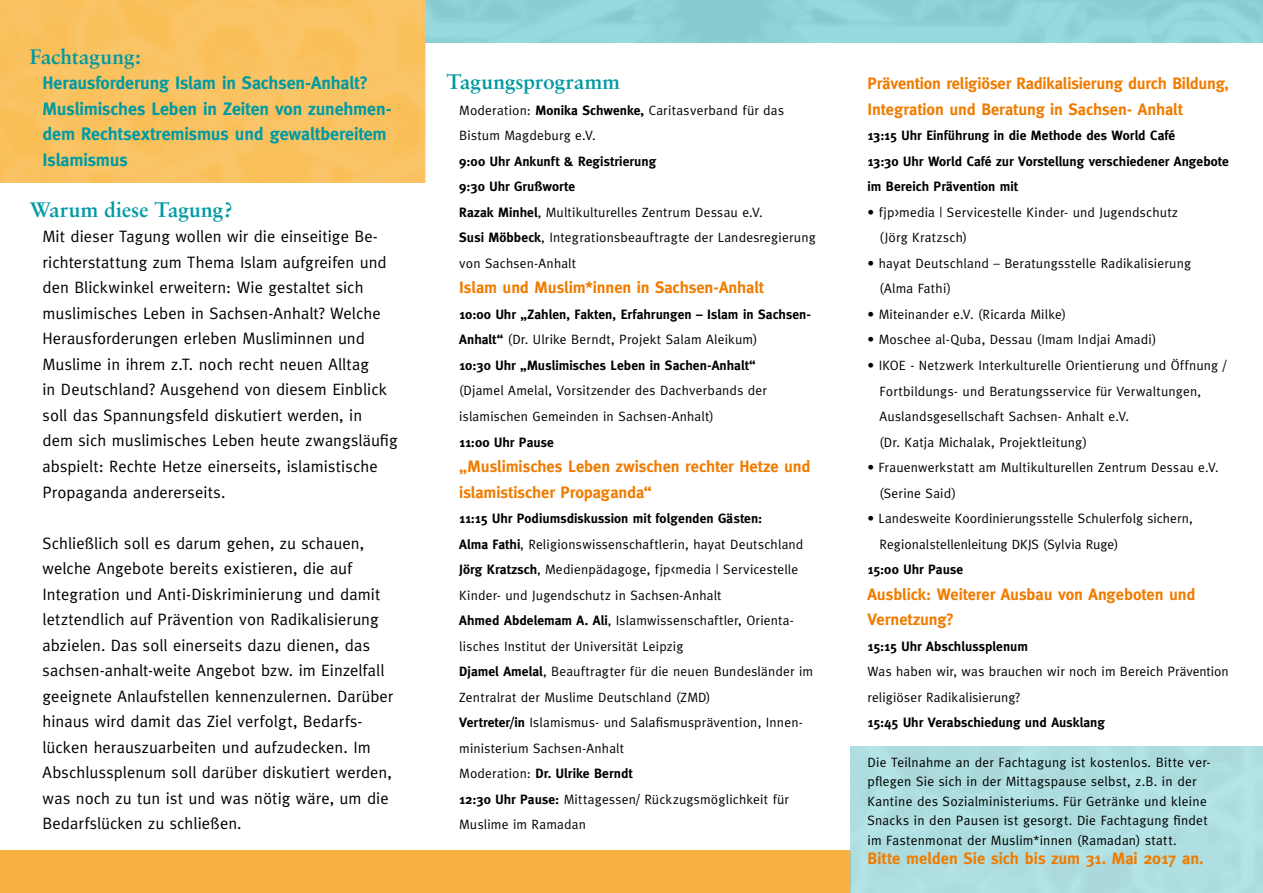
<style>
.page{position:relative;width:1263px;height:893px;background:#fff}
.page>*{position:absolute;margin:0;border:0;box-sizing:border-box;transform-origin:0 0}
.t1{font:21px "Sabon Bold Os F";letter-spacing:.005em;color:#009aa3}
.t2{font:700 18px/25.5px "Meta";letter-spacing:-.01em;color:#009aa3}
.t3{font:16.5px/25.5px "Meta";letter-spacing:.005em;color:#000}
.t4{font:700 16.5px/25.5px "Meta";letter-spacing:-.005em;color:#ef7c00}
.t5{font:13.5px/25.5px "Meta";letter-spacing:.015em;color:#000}
.t6{font:700 13.5px/25.5px "Meta";letter-spacing:.005em;color:#000}
.s1{font-weight:700}
.s2{font-weight:400}
</style>
<div class="page">
<div style="left:0;top:850px;width:850px;height:43px;background:#f9b041"></div>
<img style="left:0;top:0;width:425px;height:183px">
<h1 class="t1" style="left:30px;top:43px;width:113px">Fachtagung:</h1>
<h2 class="t2" style="left:43px;top:70px;width:349px">Herausforderung Islam in Sachsen-Anhalt?<br>Muslimisches Leben in Zeiten von zunehmen&shy;dem Rechtsextremismus und gewaltbereitem Islamismus</h2>
<h1 class="t1" style="left:446px;top:69px;width:175px">Tagungsprogramm</h1>
<p class="t5" style="left:459px;top:97px;width:326px">Moderation: <span class="s1">Monika Schwenke,</span> Caritasverband für das<br>Bistum Magdeburg e.V.</p>
<p class="t5" style="left:459px;top:148px;width:358px"><span class="s1">9:00 Uhr Ankunft &amp; Registrierung<br>9:30 Uhr Grußworte<br>Razak Minhel</span>, Multikulturelles Zentrum Dessau e.V.<br><span class="s1">Susi Möbbeck</span>, Integrationsbeauftragte der Landesregierung von Sachsen-Anhalt</p>
<p class="t4" style="left:459px;top:275px;width:306px">Islam und Muslim*innen in Sachsen-Anhalt</p>
<p class="t6" style="left:459px;top:301px;width:353px">10:00 Uhr „Zahlen, Fakten, Erfahrungen – Islam in Sachsen-<br>Anhalt“ <span class="s2">(Dr. Ulrike Berndt, Projekt Salam Aleikum)<br></span>10:30 Uhr „Muslimisches Leben in Sachen-Anhalt“</p>
<p class="t5" style="left:459px;top:378px;width:309px">(Djamel Amelal, Vorsitzender des Dachverbands der islamischen Gemeinden in Sachsen-Anhalt)</p>
<p class="t6" style="left:459px;top:429px;width:96px">11:00 Uhr Pause</p>
<p class="t4" style="left:459px;top:453px;width:353px">„Muslimisches Leben zwischen rechter Hetze und islamistischer Propaganda“</p>
<p class="t5" style="left:459px;top:505px;width:355px"><span class="s1">11:15 Uhr Podiumsdiskussion mit folgenden Gästen:<br>Alma Fathi</span>, Religionswissenschaftlerin, hayat Deutschland <span class="s1">Jörg Kratzsch</span>, Medienpädagoge, fjp&lt;media | Servicestelle Kinder- und Jugendschutz in Sachsen-Anhalt<br><span class="s1">Ahmed Abdelemam A. Ali</span>, Islamwissenschaftler, Orienta&shy;lisches Institut der Universität Leipzig<br><span class="s1">Djamel Amelal</span>, Beauftragter für die neuen Bundesländer im Zentralrat der Muslime Deutschland (ZMD)<br><span class="s1">Vertreter/in</span> Islamismus- und Salafismusprävention, Innen&shy;ministerium Sachsen-Anhalt<br>Moderation: <span class="s1">Dr. Ulrike Berndt<br>12:30 Uhr Pause:</span> Mittagessen/ Rückzugsmöglichkeit für Muslime im Ramadan</p>
<h1 class="t1" style="left:30px;top:197px;width:205px">Warum diese Tagung?</h1>
<p class="t3" style="left:43px;top:224px;width:357px">Mit dieser Tagung wollen wir die einseitige Be&shy;richterstattung zum Thema Islam aufgreifen und den Blickwinkel erweitern: Wie gestaltet sich muslimisches Leben in Sachsen-Anhalt? Welche Herausforderungen erleben Musliminnen und Muslime in ihrem z.T. noch recht neuen Alltag<br>in Deutschland? Ausgehend von diesem Einblick soll das Spannungsfeld diskutiert werden, in<br>dem sich muslimisches Leben heute zwangsläufig abspielt: Rechte Hetze einerseits, islamistische Propaganda andererseits.</p>
<p class="t3" style="left:43px;top:530px;width:352px">Schließlich soll es darum gehen, zu schauen, welche Angebote bereits existieren, die auf Integration und Anti-Diskriminierung und damit letztendlich auf Prävention von Radikalisierung abzielen. Das soll einerseits dazu dienen, das sachsen-anhalt-weite Angebot bzw. im Einzelfall geeignete Anlaufstellen kennenzulernen. Darüber hinaus wird damit das Ziel verfolgt, Bedarfs&shy;lücken herauszuarbeiten und aufzudecken. Im Abschlussplenum soll darüber diskutiert werden, was noch zu tun ist und was nötig wäre, um die Bedarfslücken zu schließen.</p>
<p class="t4" style="left:867px;top:71px;width:363px">Prävention religiöser Radikalisierung durch Bildung,<br>Integration und Beratung in Sachsen- Anhalt</p>
<p class="t6" style="left:867px;top:123px;width:363px">13:15 Uhr Einführung in die Methode des World Café<br>13:30 Uhr World Café zur Vorstellung verschiedener Angebote im Bereich Prävention mit</p>
<p class="t5" style="left:879px;top:199px;width:300px;text-indent:-12px">• fjp&gt;media | Servicestelle Kinder- und Jugendschutz (Jörg Kratzsch)</p>
<p class="t5" style="left:879px;top:250px;width:313px;text-indent:-12px">• hayat Deutschland – Beratungsstelle Radikalisierung (Alma Fathi)</p>
<p class="t5" style="left:867px;top:301px;width:200px">• Miteinander e.V. (Ricarda Milke)</p>
<p class="t5" style="left:867px;top:327px;width:290px">• Moschee al-Quba, Dessau (Imam Indjai Amadi)</p>
<p class="t5" style="left:879px;top:352px;width:348px;text-indent:-12px">• IKOE - Netzwerk Interkulturelle Orientierung und Öffnung / Fortbildungs- und Beratungsservice für Verwaltungen, Auslandsgesellschaft Sachsen- Anhalt e.V.<br>(Dr. Katja Michalak, Projektleitung)</p>
<p class="t5" style="left:879px;top:454px;width:341px;text-indent:-12px">• Frauenwerkstatt am Multikulturellen Zentrum Dessau e.V. (Serine Said)</p>
<p class="t5" style="left:879px;top:505px;width:315px;text-indent:-12px">• Landesweite Koordinierungsstelle Schulerfolg sichern,<br>Regionalstellenleitung DKJS (Sylvia Ruge)</p>
<p class="t6" style="left:867px;top:557px;width:97px">15:00 Uhr Pause</p>
<p class="t4" style="left:867px;top:581px;width:330px">Ausblick: Weiterer Ausbau von Angeboten und<br>Vernetzung?</p>
<p class="t6" style="left:867px;top:633px;width:162px">15:15 Uhr Abschlussplenum</p>
<p class="t5" style="left:867px;top:658px;width:363px">Was haben wir, was brauchen wir noch im Bereich Prävention religiöser Radikalisierung?</p>
<p class="t6" style="left:867px;top:710px;width:239px">15:45 Uhr Verabschiedung und Ausklang</p>
<p class="t5" style="left:867px;top:752px;width:343px;line-height:19.5px">Die Teilnahme an der Fachtagung ist kostenlos. Bitte ver&shy;pflegen Sie sich in der Mittagspause selbst, z.B. in der Kantine des Sozialministeriums. Für Getränke und kleine Snacks in den Pausen ist gesorgt. Die Fachtagung findet im Fastenmonat der Muslim*innen (Ramadan) statt.</p>
<p class="t4" style="left:867px;top:845px;width:338px">Bitte melden Sie sich bis zum 31. Mai 2017 an.</p>
</div>
